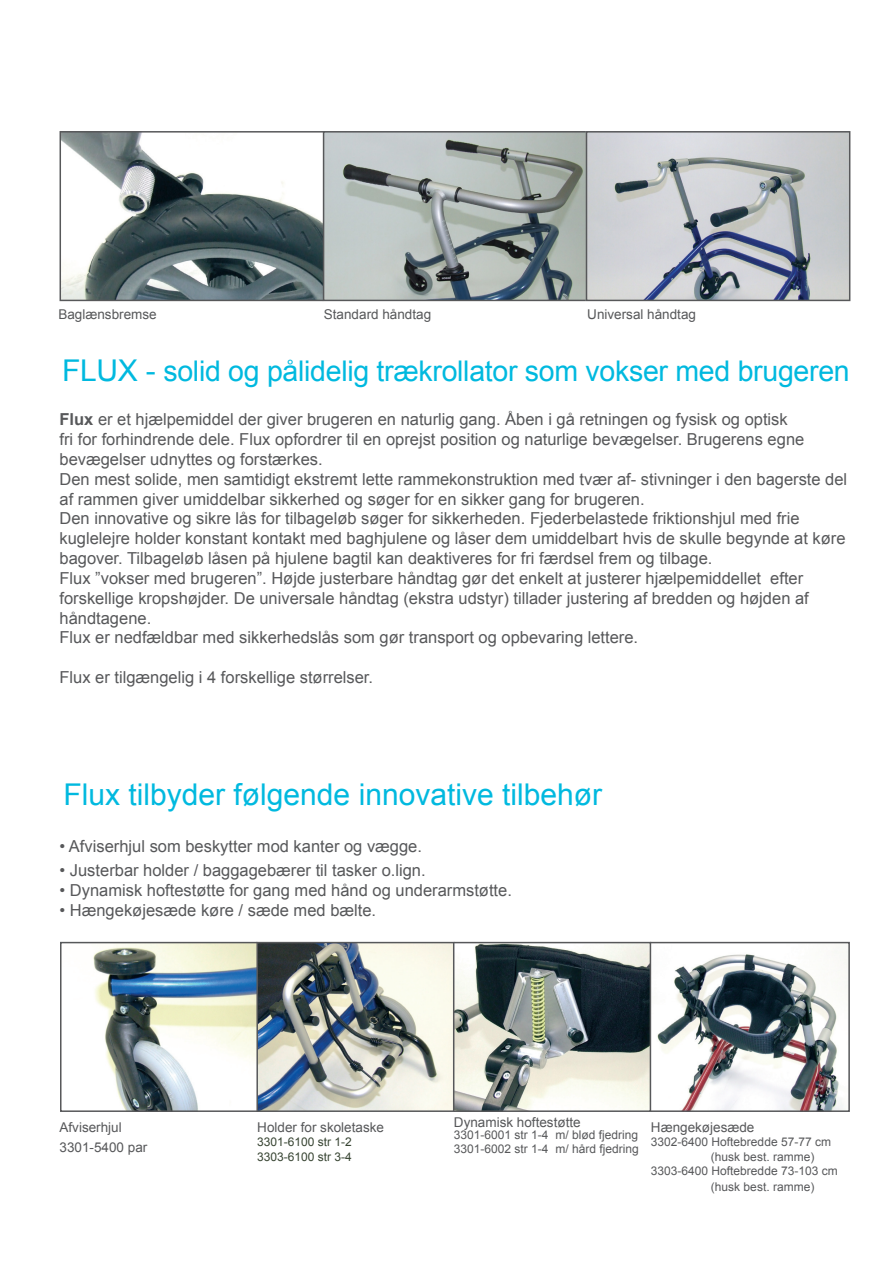
<style>
.page{position:relative;width:893px;height:1263px;background:#fff}
.page>*{position:absolute;margin:0;border:0;box-sizing:border-box;transform-origin:0 0}
.t1{font:30px "Arial";color:#00b9df}
.t2{font:28.5px "Arial";letter-spacing:-.01em;color:#00b9df}
.t3{font:16.5px/19.8px "Arial";color:#57585a}
.t4{font:13.5px "Arial";color:#57585a}
.t5{font:12px "Arial";color:#57585a}
.t6{font:12px "Arial";color:#374432}
.s1{font-size:30px}
.s2{font-weight:700}
</style>
<div class="page">
<img style="left:93px;top:945px;width:754px;height:164px">
<div style="left:60px;top:942px;width:198px;height:170px;border:2px solid #57585a"></div>
<img style="left:63px;top:134px;width:784px;height:164px">
<div style="left:60px;top:131px;width:264px;height:170px;border:2px solid #57585a"></div>
<div style="left:649px;top:942px;width:201px;height:170px;border:2px solid #57585a"></div>
<svg style="left:418px;top:210px;width:15px;height:42px"></svg>
<div style="left:323px;top:131px;width:263px;height:170px;border:2px solid #57585a"></div>
<div style="left:586px;top:131px;width:264px;height:170px;border:2px solid #57585a"></div>
<div style="left:453px;top:942px;width:198px;height:170px;border:2px solid #57585a"></div>
<div style="left:256px;top:942px;width:198px;height:170px;border:2px solid #57585a"></div>
<p class="t4" style="left:58px;top:305px;width:100px">Baglænsbremse</p>
<p class="t4" style="left:324px;top:305px;width:109px">Standard håndtag</p>
<p class="t4" style="left:587px;top:305px;width:110px">Universal håndtag</p>
<p class="t2" style="left:62px;top:352px;width:789px"><span class="s1">FLUX -</span> solid og pålidelig trækrollator som vokser med brugeren</p>
<p class="t3" style="left:60px;top:410px;width:746px"><span class="s2">Flux</span> er et hjælpemiddel der giver brugeren en naturlig gang. Åben i gå retningen og fysisk og optisk fri for forhindrende dele. Flux opfordrer til en oprejst position og naturlige bevægelser. Brugerens egne bevægelser udnyttes og forstærkes.</p>
<p class="t3" style="left:60px;top:469px;width:789px">Den mest solide, men samtidigt ekstremt lette rammekonstruktion med tvær af- stivninger i den bagerste del af rammen giver umiddelbar sikkerhed og søger for en sikker gang for brugeren.</p>
<p class="t3" style="left:60px;top:509px;width:787px">Den innovative og sikre lås for tilbageløb søger for sikkerheden. Fjederbelastede friktionshjul med frie kuglelejre holder konstant kontakt med baghjulene og låser dem umiddelbart hvis de skulle begynde at køre bagover. Tilbageløb låsen på hjulene bagtil kan deaktiveres for fri færdsel frem og tilbage.</p>
<p class="t3" style="left:60px;top:568px;width:751px">Flux ”vokser med brugeren”. Højde justerbare håndtag gør det enkelt at justerer hjælpemiddellet efter forskellige kropshøjder. De universale håndtag (ekstra udstyr) tillader justering af bredden og højden af håndtagene.</p>
<p class="t3" style="left:60px;top:628px;width:580px">Flux er nedfældbar med sikkerhedslås som gør transport og opbevaring lettere.</p>
<p class="t3" style="left:60px;top:667px;width:315px">Flux er tilgængelig i 4 forskellige størrelser.</p>
<p class="t1" style="left:64px;top:775px;width:540px">Flux tilbyder følgende innovative tilbehør</p>
<p class="t3" style="left:60px;top:836px;width:364px">• Afviserhjul som beskytter mod kanter og vægge.</p>
<p class="t3" style="left:60px;top:860px;width:368px">• Justerbar holder / baggagebærer til tasker o.lign.</p>
<p class="t3" style="left:60px;top:880px;width:454px">• Dynamisk hoftestøtte for gang med hånd og underarmstøtte.</p>
<p class="t3" style="left:60px;top:900px;width:318px">• Hængekøjesæde køre / sæde med bælte.</p>
<p class="t4" style="left:60px;top:1118px;width:64px">Afviserhjul</p>
<p class="t4" style="left:60px;top:1138px;width:89px">3301-5400 par</p>
<p class="t4" style="left:257px;top:1118px;width:128px">Holder for skoletaske</p>
<p class="t6" style="left:257px;top:1134px;width:96px">3301-6100 str 1-2</p>
<p class="t6" style="left:257px;top:1148px;width:96px">3303-6100 str 3-4</p>
<p class="t4" style="left:454px;top:1113px;width:128px">Dynamisk hoftestøtte</p>
<p class="t5" style="left:454px;top:1127px;width:186px">3301-6001 str 1-4 m/ blød fjedring</p>
<p class="t5" style="left:454px;top:1141px;width:186px">3301-6002 str 1-4 m/ hård fjedring</p>
<p class="t4" style="left:651px;top:1118px;width:105px">Hængekøjesæde</p>
<p class="t5" style="left:651px;top:1134px;width:182px">3302-6400 Hoftebredde 57-77 cm</p>
<p class="t5" style="left:711px;top:1148px;width:105px">(husk best. ramme)</p>
<p class="t5" style="left:651px;top:1163px;width:188px">3303-6400 Hoftebredde 73-103 cm</p>
<p class="t5" style="left:711px;top:1179px;width:105px">(husk best. ramme)</p>
</div>
